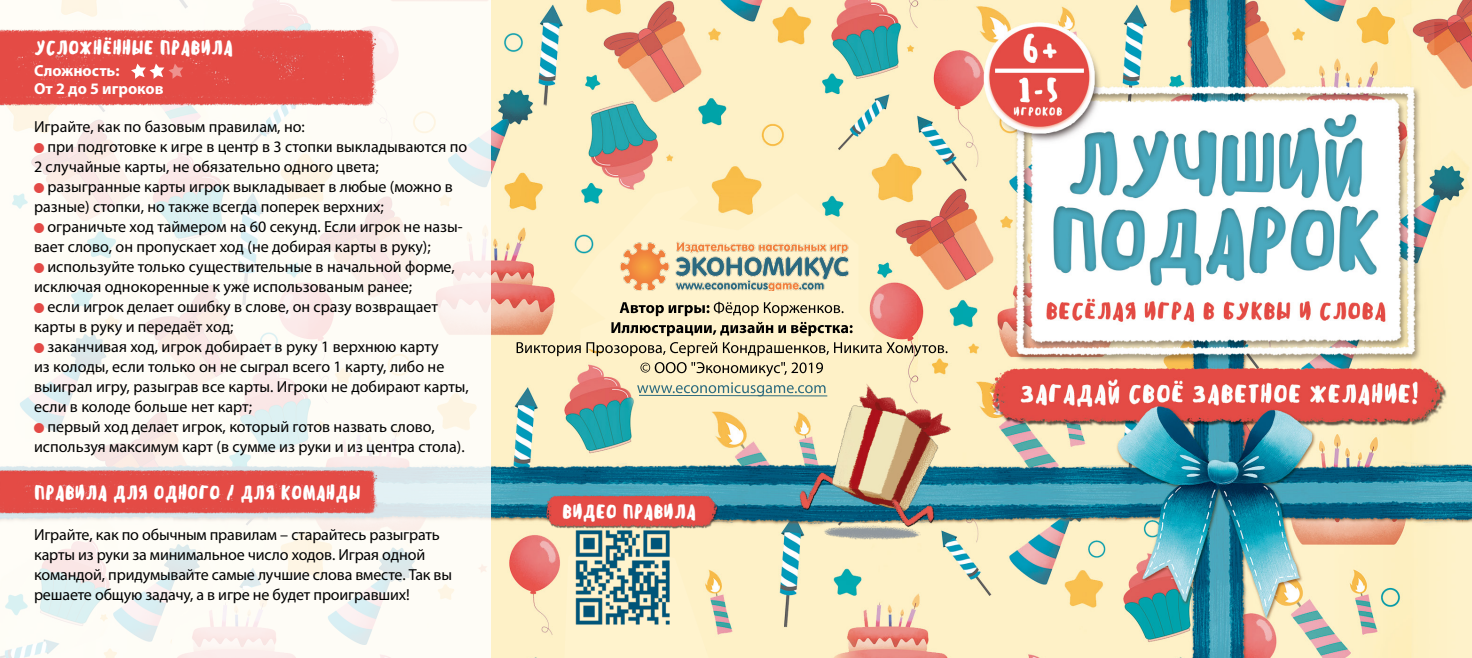
<style>
.page{position:relative;width:1472px;height:658px;background:#fff}
.page>*{position:absolute;margin:0;border:0;box-sizing:border-box;transform-origin:0 0}
.t1{font:500 20px "Sensei";color:#fff;scale:.95 1}
.t2{font:16px/20px "Myriad Pro";color:#000}
.t3{font:700 16px/18px "Myriad Pro";color:#fff}
.s1{color:#e34a46}
</style>
<div class="page">
<img style="left:490px;top:0;width:981px;height:658px">
<svg style="left:0;top:0;width:490px;height:658px;fill:#fefcf6"></svg>
<img style="left:0;top:27px;width:381px;height:84px">
<img style="left:0;top:468px;width:383px;height:48px">
<svg style="left:131px;top:64px;width:52px;height:15px"></svg>
<svg style="left:570px;top:186px;width:305px;height:213px;background:#f8eac2"></svg>
<svg style="left:637px;top:382px;width:133px;height:14px;background:#cfd3b9"></svg>
<svg style="left:640px;top:362px;width:130px;height:14px;background:#c7be9f"></svg>
<svg style="left:516px;top:342px;width:431px;height:14px;background:#c5bb9c"></svg>
<svg style="left:611px;top:322px;width:241px;height:14px;background:#a9a188"></svg>
<svg style="left:619px;top:302px;width:224px;height:14px;background:#b9b195"></svg>
<hr style="left:639px;top:395px;width:188px;height:1px;background:#2d6b7e">
<div style="left:564px;top:536px;width:144px;height:122px;background:#fff3cd"></div>
<img style="left:553px;top:531px;width:142px;height:111px">
<img style="left:770px;top:358px;width:210px;height:220px">
<img style="left:619px;top:241px;width:230px;height:50px">
<img style="left:542px;top:493px;width:184px;height:38px">
<p class="t1" style="left:34px;top:33px;width:211px">УСЛОЖНЁННЫЕ ПРАВИЛА</p>
<p class="t3" style="left:34px;top:61px;width:131px">Сложность:<br>От 2 до 5 игроков</p>
<p class="t2" style="left:34px;top:116px;width:272px">Играйте, как по базовым правилам, но:</p>
<p class="t2" style="left:34px;top:136px;width:434px"><span class="s1">■</span> при подготовке к игре в центр в 3 стопки выкладываются по<br>2 случайные карты, не обязательно одного цвета;</p>
<p class="t2" style="left:34px;top:176px;width:420px"><span class="s1">■</span> разыгранные карты игрок выкладывает в любые (можно в разные) стопки, но также всегда поперек верхних;</p>
<p class="t2" style="left:34px;top:216px;width:430px"><span class="s1">■</span> ограничьте ход таймером на 60 секунд. Если игрок не назы&shy;вает слово, он пропускает ход (не добирая карты в руку);</p>
<p class="t2" style="left:34px;top:256px;width:422px"><span class="s1">■</span> используйте только существительные в начальной форме, исключая однокоренные к уже использованым ранее;</p>
<p class="t2" style="left:34px;top:296px;width:405px"><span class="s1">■</span> если игрок делает ошибку в слове, он сразу возвращает карты в руку и передаёт ход;</p>
<p class="t2" style="left:34px;top:336px;width:436px"><span class="s1">■</span> заканчивая ход, игрок добирает в руку 1 верхнюю карту<br>из колоды, если только он не сыграл всего 1 карту, либо не выиграл игру, разыграв все карты. Игроки не добирают карты, если в колоде больше нет карт;</p>
<p class="t2" style="left:34px;top:416px;width:432px"><span class="s1">■</span> первый ход делает игрок, который готов назвать слово, используя максимум карт (в сумме из руки и из центра стола).</p>
<p class="t1" style="left:34px;top:479px;width:345px">ПРАВИЛА ДЛЯ ОДНОГО / ДЛЯ КОМАНДЫ</p>
<p class="t2" style="left:34px;top:524px;width:419px">Играйте, как по обычным правилам – старайтесь разыграть карты из руки за минимальное число ходов. Играя одной командой, придумывайте самые лучшие слова вместе. Так вы решаете общую задачу, а в игре не будет проигравших!</p>
<p class="t1" style="left:562px;top:497px;width:142px">ВИДЕО ПРАВИЛА</p>
</div>
